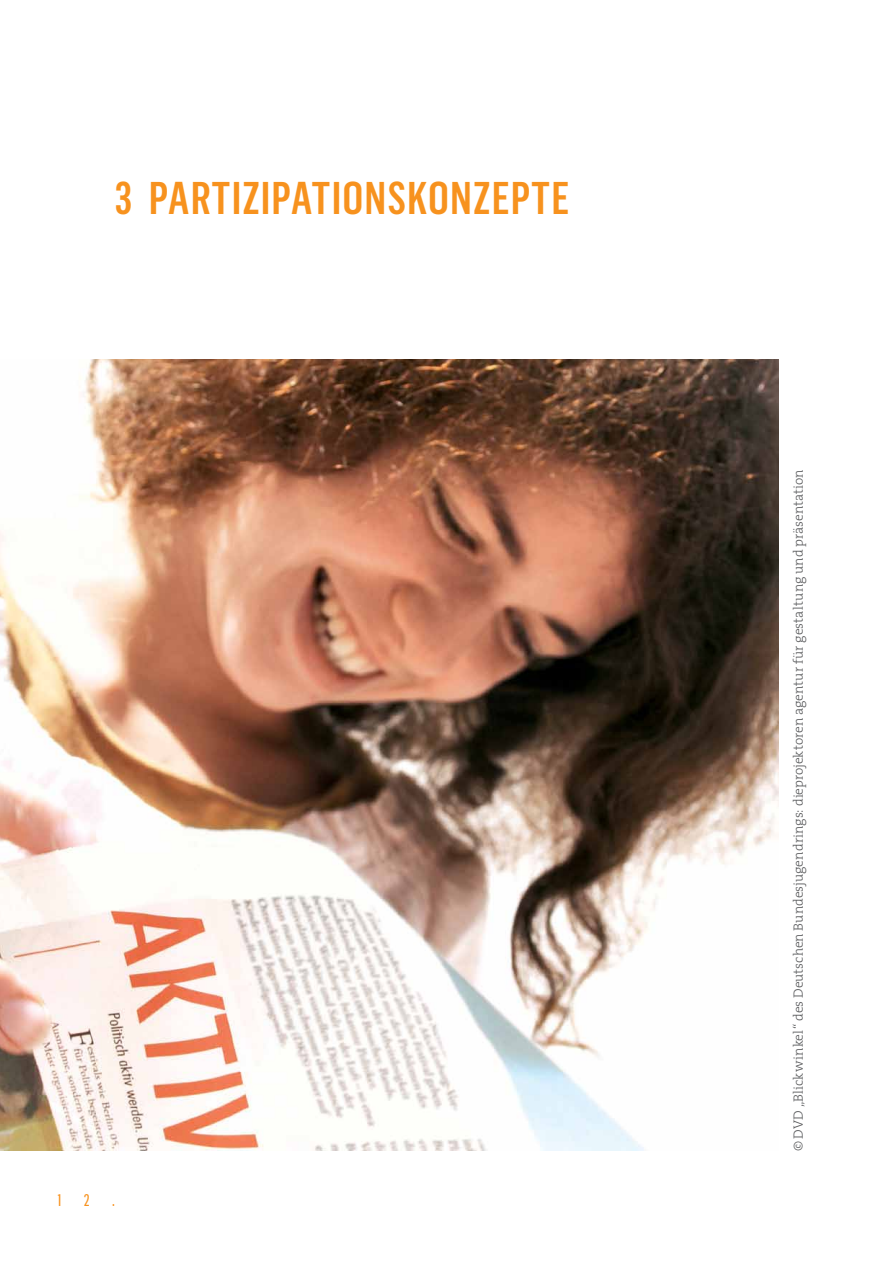
<style>
.page{position:relative;width:893px;height:1263px;background:#fff}
.page>*{position:absolute;margin:0;border:0;box-sizing:border-box;transform-origin:0 0}
.t1{font:500 45px "Flama Condensed";color:#f7921e}
.t2{font:16.5px "Flama Condensed Basic";color:#f7921e}
.t3{font:300 13.5px "The Serif";color:#58595b}
</style>
<div class="page">
<img style="left:0;top:359px;width:778px;height:791px">
<h1 class="t1" style="left:115px;top:169px;width:53px">3 PARTIZIPATION</h1>
<h1 class="t1" style="left:387px;top:169px;width:41px">SKONZEPTE</h1>
<p class="t2" style="left:57px;top:1189px;width:6px">1</p>
<p class="t2" style="left:84px;top:1189px;width:7px">2</p>
<p class="t2" style="left:112px;top:1189px;width:4px">.</p>
<p class="t3" style="left:789px;top:1151px;width:683px;rotate:-90deg">© DVD „Blickwinkel“ des Deutschen Bundesjugendrings: dieprojektoren agentur für gestaltung und präsentation</p>
</div>
